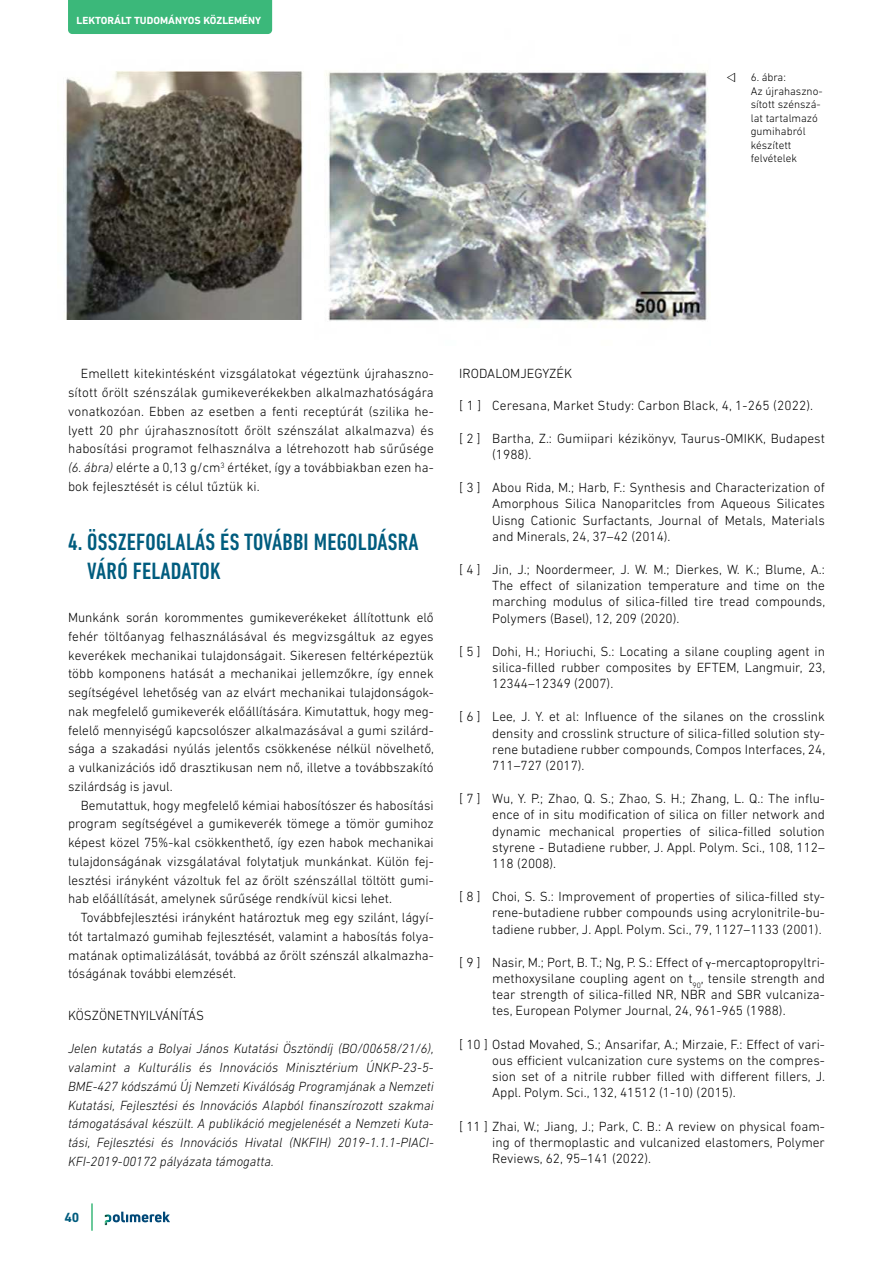
<style>
.page{position:relative;width:893px;height:1263px;background:#fff}
.page>*{position:absolute;margin:0;border:0;box-sizing:border-box;transform-origin:0 0}
.t1{font:500 condensed 24px/28.8px "DIN Next LT Pro";letter-spacing:.01em;color:#005c7e}
.t2{font:300 13.5px/16.2px "DIN Next LT Pro";color:#000;text-align:justify}
.t3{font:italic 300 13.5px/18.8px "DIN Next LT Pro";color:#000;text-align:justify}
.t4{font:700 13.5px "DIN Next LT Pro";color:#005c7e}
.t5{font:300 11.25px/13.5px "DIN Next LT Pro";color:#000}
.t6{font:700 10.5px "DIN Next LT Pro";color:#fff}
.s1{font-style:italic}
</style>
<div class="page">
<hr style="left:91px;top:1203px;width:2px;height:28px;background:#3bb87a">
<svg style="left:105px;top:1211px;width:65px;height:14px"></svg>
<div style="left:68px;top:0;width:204px;height:34px;background:#3bb87a"></div>
<img style="left:65px;top:71px;width:238px;height:248px">
<img style="left:326px;top:70px;width:382px;height:252px">
<p class="t6" style="left:77px;top:14px;width:186px">LEKTORÁLT TUDOMÁNYOS KÖZLEMÉNY</p>
<p class="t5" style="left:751px;top:70px;width:73px">6. ábra:<br>Az újrahaszno&shy;sított szénszá&shy;lat tartalmazó gumihabról készített felvételek</p>
<p class="t2" style="left:68px;top:364px;width:367px;line-height:18.8px;text-indent:13px">Emellett kitekintésként vizsgálatokat végeztünk újrahaszno&shy;sított őrölt szénszálak gumikeverékekben alkalmazhatóságára vonatkozóan. Ebben az esetben a fenti receptúrát (szilika he&shy;lyett 20 phr újrahasznosított őrölt szénszálat alkalmazva) és habosítási programot felhasználva a létrehozott hab sűrűsége <span class="s1">(6. ábra)</span> elérte a 0,13 g/cm<sup>3</sup> értéket, így a továbbiakban ezen ha&shy;bok fejlesztését is célul tűztük ki.</p>
<h1 class="t1" style="left:87px;top:528px;width:333px;text-indent:-19px">4. ÖSSZEFOGLALÁS ÉS TOVÁBBI MEGOLDÁSRA<br>VÁRÓ FELADATOK</h1>
<p class="t2" style="left:68px;top:608px;width:367px;line-height:18.8px">Munkánk során korommentes gumikeverékeket állítottunk elő fehér töltőanyag felhasználásával és megvizsgáltuk az egyes keverékek mechanikai tulajdonságait. Sikeresen feltérképeztük több komponens hatását a mechanikai jellemzőkre, így ennek segítségével lehetőség van az elvárt mechanikai tulajdonságok&shy;nak megfelelő gumikeverék előállítására. Kimutattuk, hogy meg&shy;felelő mennyiségű kapcsolószer alkalmazásával a gumi szilárd&shy;sága a szakadási nyúlás jelentős csökkenése nélkül növelhető, a vulkanizációs idő drasztikusan nem nő, illetve a továbbszakító szilárdság is javul.</p>
<p class="t2" style="left:68px;top:795px;width:367px;line-height:18.8px;text-indent:13px">Bemutattuk, hogy megfelelő kémiai habosítószer és habosítási program segítségével a gumikeverék tömege a tömör gumihoz képest közel 75%-kal csökkenthető, így ezen habok mechanikai tulajdonságának vizsgálatával folytatjuk munkánkat. Külön fej&shy;lesztési irányként vázoltuk fel az őrölt szénszállal töltött gumi&shy;hab előállítását, amelynek sűrűsége rendkívül kicsi lehet.</p>
<p class="t2" style="left:68px;top:908px;width:367px;line-height:18.8px;text-indent:13px">Továbbfejlesztési irányként határoztuk meg egy szilánt, lágyí&shy;tót tartalmazó gumihab fejlesztését, valamint a habosítás folya&shy;matának optimalizálását, továbbá az őrölt szénszál alkalmazha&shy;tóságának további elemzését.</p>
<p class="t2" style="left:68px;top:1007px;width:138px">KÖSZÖNETNYILVÁNÍTÁS</p>
<p class="t3" style="left:68px;top:1039px;width:367px">Jelen kutatás a Bolyai János Kutatási Ösztöndíj (BO/00658/21/6), valamint a Kulturális és Innovációs Minisztérium ÚNKP-23-5- BME-427 kódszámú Új Nemzeti Kiválóság Programjának a Nemzeti Kutatási, Fejlesztési és Innovációs Alapból finanszírozott szakmai támogatásával készült. A publikáció megjelenését a Nemzeti Kuta&shy;tási, Fejlesztési és Innovációs Hivatal (NKFIH) 2019-1.1.1-PIACI-KFI-2019-00172 pályázata támogatta.</p>
<p class="t4" style="left:64px;top:1209px;width:17px">40</p>
<p class="t2" style="left:459px;top:365px;width:114px">IRODALOMJEGYZÉK</p>
<p class="t2" style="left:459px;top:397px;width:355px">[ 1 ] Ceresana, Market Study: Carbon Black, 4, 1-265 (2022).</p>
<p class="t2" style="left:492px;top:430px;width:334px;text-indent:-33px">[ 2 ] Bartha, Z.: Gumiipari kézikönyv, Taurus-OMIKK, Budapest (1988).</p>
<p class="t2" style="left:492px;top:479px;width:334px;text-indent:-33px">[ 3 ] Abou Rida, M.; Harb, F.: Synthesis and Characterization of Amorphous Silica Nanoparitcles from Aqueous Silicates Uisng Cationic Surfactants, Journal of Metals, Materials and Minerals, 24, 37–42 (2014).</p>
<p class="t2" style="left:492px;top:561px;width:334px;text-indent:-33px">[ 4 ] Jin, J.; Noordermeer, J. W. M.; Dierkes, W. K.; Blume, A.:<br>The effect of silanization temperature and time on the marching modulus of silica-filled tire tread compounds, Polymers (Basel), 12, 209 (2020).</p>
<p class="t2" style="left:492px;top:643px;width:335px;text-indent:-33px">[ 5 ] Dohi, H.; Horiuchi, S.: Locating a silane coupling agent in silica-filled rubber composites by EFTEM, Langmuir, 23, 12344–12349 (2007).</p>
<p class="t2" style="left:492px;top:709px;width:334px;text-indent:-33px">[ 6 ] Lee, J. Y. et al: Influence of the silanes on the crosslink density and crosslink structure of silica-filled solution sty&shy;rene butadiene rubber compounds, Compos Interfaces, 24, 711–727 (2017).</p>
<p class="t2" style="left:492px;top:790px;width:334px;text-indent:-33px">[ 7 ] Wu, Y. P.; Zhao, Q. S.; Zhao, S. H.; Zhang, L. Q.: The influ&shy;ence of in situ modification of silica on filler network and dynamic mechanical properties of silica-filled solution styrene - Butadiene rubber, J. Appl. Polym. Sci., 108, 112– 118 (2008).</p>
<p class="t2" style="left:492px;top:888px;width:334px;text-indent:-33px">[ 8 ] Choi, S. S.: Improvement of properties of silica-filled sty&shy;rene-butadiene rubber compounds using acrylonitrile-bu&shy;tadiene rubber, J. Appl. Polym. Sci., 79, 1127–1133 (2001).</p>
<p class="t2" style="left:492px;top:954px;width:334px;text-indent:-33px">[ 9 ] Nasir, M.; Port, B. T.; Ng, P. S.: Effect of -mercaptopropyltri&shy;methoxysilane coupling agent on t<sub>90</sub>, tensile strength and tear strength of silica-filled NR, NBR and SBR vulcaniza&shy;tes, European Polymer Journal, 24, 961-965 (1988).</p>
<p class="t2" style="left:492px;top:1036px;width:334px;text-indent:-33px">[ 10 ] Ostad Movahed, S.; Ansarifar, A.; Mirzaie, F.: Effect of vari&shy;ous efficient vulcanization cure systems on the compres&shy;sion set of a nitrile rubber filled with different fillers, J.<br>Appl. Polym. Sci., 132, 41512 (1-10) (2015).</p>
<p class="t2" style="left:492px;top:1118px;width:334px;text-indent:-33px">[ 11 ] Zhai, W.; Jiang, J.; Park, C. B.: A review on physical foam&shy;ing of thermoplastic and vulcanized elastomers, Polymer Reviews, 62, 95–141 (2022).</p>
</div>
